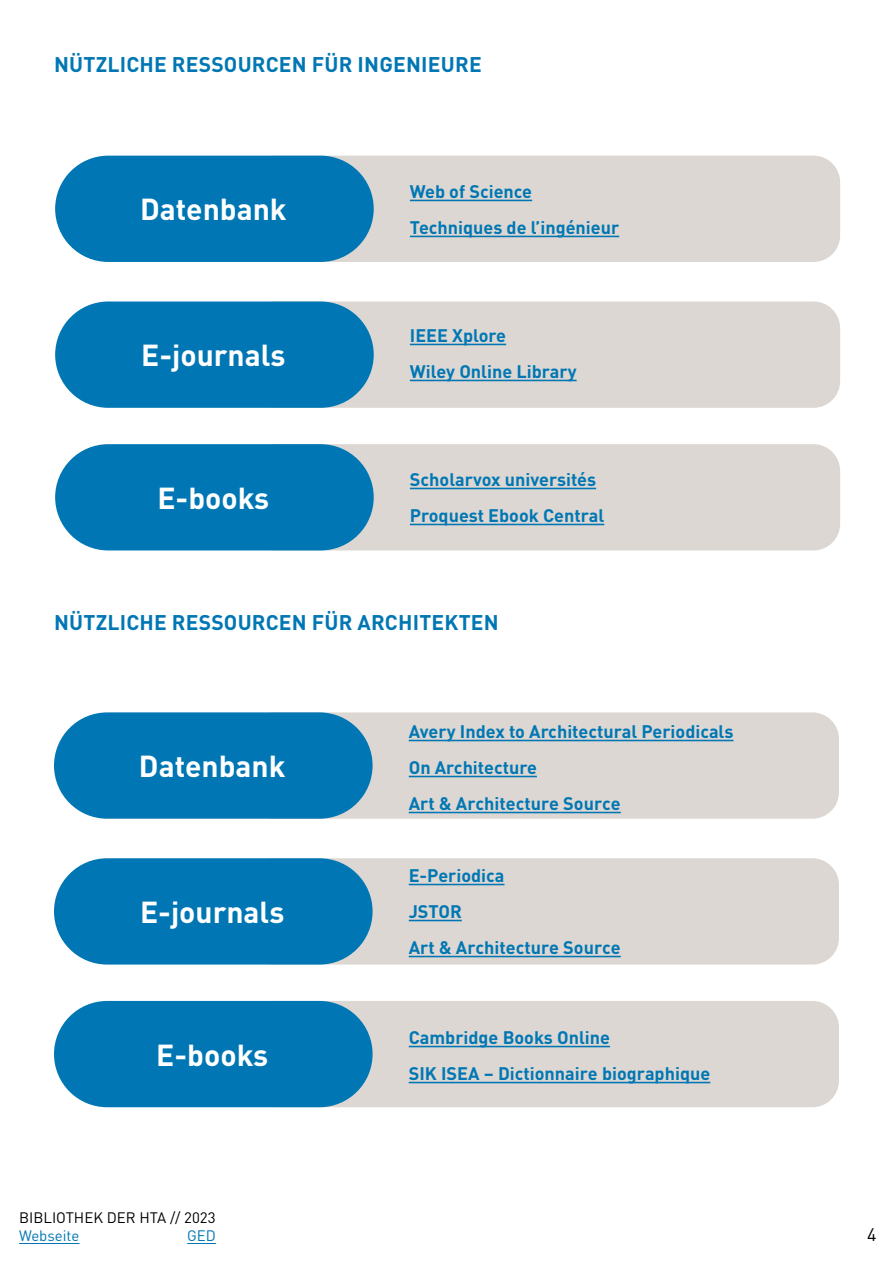
<style>
.page{position:relative;width:893px;height:1263px;background:#fff}
.page>*{position:absolute;margin:0;border:0;box-sizing:border-box;transform-origin:0 0}
.t1{font:700 30px "DINOT";color:#fff}
.t2{font:700 21px "DINOT";letter-spacing:.01em;color:#0077b4}
.t3{font:700 18px/36px "DINOT";color:#0077b4}
.t4{font:18px "DINOT";color:#000}
.t5{font:15px "DINOT";color:#000}
.t6{font:15px "DINOT";color:#0077b4}
</style>
<div class="page">
<hr style="left:19px;top:1243px;width:61px;height:1px;background:#0077b4">
<svg style="left:187px;top:1243px;width:29px;height:1px"></svg>
<div style="left:248px;top:301px;width:592px;height:107px;background:#dcd7d2;border-radius:27px"></div>
<hr style="left:410px;top:344px;width:96px;height:1px;background:#0077b4">
<hr style="left:410px;top:380px;width:167px;height:1px;background:#0077b4">
<div style="left:55px;top:301px;width:319px;height:107px;background:#0077b4;border-radius:53px"></div>
<div style="left:248px;top:444px;width:592px;height:106px;background:#dcd7d2;border-radius:27px"></div>
<hr style="left:410px;top:488px;width:186px;height:1px;background:#0077b4">
<hr style="left:410px;top:524px;width:194px;height:1px;background:#0077b4">
<div style="left:55px;top:444px;width:319px;height:106px;background:#0077b4;border-radius:53px"></div>
<div style="left:248px;top:156px;width:592px;height:106px;background:#dcd7d2;border-radius:27px"></div>
<hr style="left:410px;top:200px;width:122px;height:1px;background:#0077b4">
<hr style="left:410px;top:236px;width:209px;height:1px;background:#0077b4">
<div style="left:55px;top:156px;width:319px;height:106px;background:#0077b4;border-radius:53px"></div>
<div style="left:247px;top:858px;width:592px;height:106px;background:#dcd7d2;border-radius:27px"></div>
<hr style="left:409px;top:884px;width:95px;height:1px;background:#0077b4">
<hr style="left:409px;top:920px;width:53px;height:1px;background:#0077b4">
<hr style="left:409px;top:956px;width:212px;height:1px;background:#0077b4">
<div style="left:54px;top:858px;width:319px;height:106px;background:#0077b4;border-radius:53px"></div>
<div style="left:247px;top:1001px;width:592px;height:106px;background:#dcd7d2;border-radius:27px"></div>
<hr style="left:409px;top:1046px;width:201px;height:1px;background:#0077b4">
<hr style="left:409px;top:1082px;width:301px;height:1px;background:#0077b4">
<div style="left:54px;top:1001px;width:319px;height:106px;background:#0077b4;border-radius:53px"></div>
<div style="left:247px;top:712px;width:592px;height:107px;background:#dcd7d2;border-radius:27px"></div>
<hr style="left:409px;top:740px;width:324px;height:1px;background:#0077b4">
<hr style="left:409px;top:776px;width:128px;height:1px;background:#0077b4">
<hr style="left:409px;top:812px;width:212px;height:1px;background:#0077b4">
<div style="left:54px;top:712px;width:319px;height:107px;background:#0077b4;border-radius:53px"></div>
<p class="t2" style="left:54px;top:48px;width:429px">NÜTZLICHE RESSOURCEN FÜR INGENIEURE</p>
<h1 class="t1" style="left:140px;top:186px;width:148px">Datenbank</h1>
<h1 class="t1" style="left:141px;top:332px;width:146px">E-journals</h1>
<h1 class="t1" style="left:157px;top:474px;width:113px">E-books</h1>
<p class="t3" style="left:410px;top:172px;width:211px">Web of Science<br>Techniques de l’ingénieur</p>
<p class="t3" style="left:410px;top:316px;width:168px">IEEE Xplore<br>Wiley Online Library</p>
<p class="t3" style="left:410px;top:460px;width:196px">Scholarvox universités<br>Proquest Ebook Central</p>
<p class="t2" style="left:54px;top:606px;width:446px">NÜTZLICHE RESSOURCEN FÜR ARCHITEKTEN</p>
<h1 class="t1" style="left:139px;top:743px;width:148px">Datenbank</h1>
<h1 class="t1" style="left:140px;top:889px;width:146px">E-journals</h1>
<h1 class="t1" style="left:156px;top:1031px;width:113px">E-books</h1>
<p class="t5" style="left:19px;top:1206px;width:198px">BIBLIOTHEK DER HTA // 2023</p>
<p class="t6" style="left:19px;top:1224px;width:62px">Webseite</p>
<p class="t6" style="left:187px;top:1224px;width:30px">GED</p>
<p class="t3" style="left:409px;top:712px;width:326px">Avery Index to Architectural Periodicals<br>On Architecture<br>Art &amp; Architecture Source</p>
<p class="t3" style="left:409px;top:856px;width:214px">E-Periodica<br>JSTOR<br>Art &amp; Architecture Source</p>
<p class="t3" style="left:409px;top:1018px;width:303px">Cambridge Books Online<br>SIK ISEA – Dictionnaire biographique</p>
<p class="t4" style="left:867px;top:1220px;width:11px">4</p>
</div>
